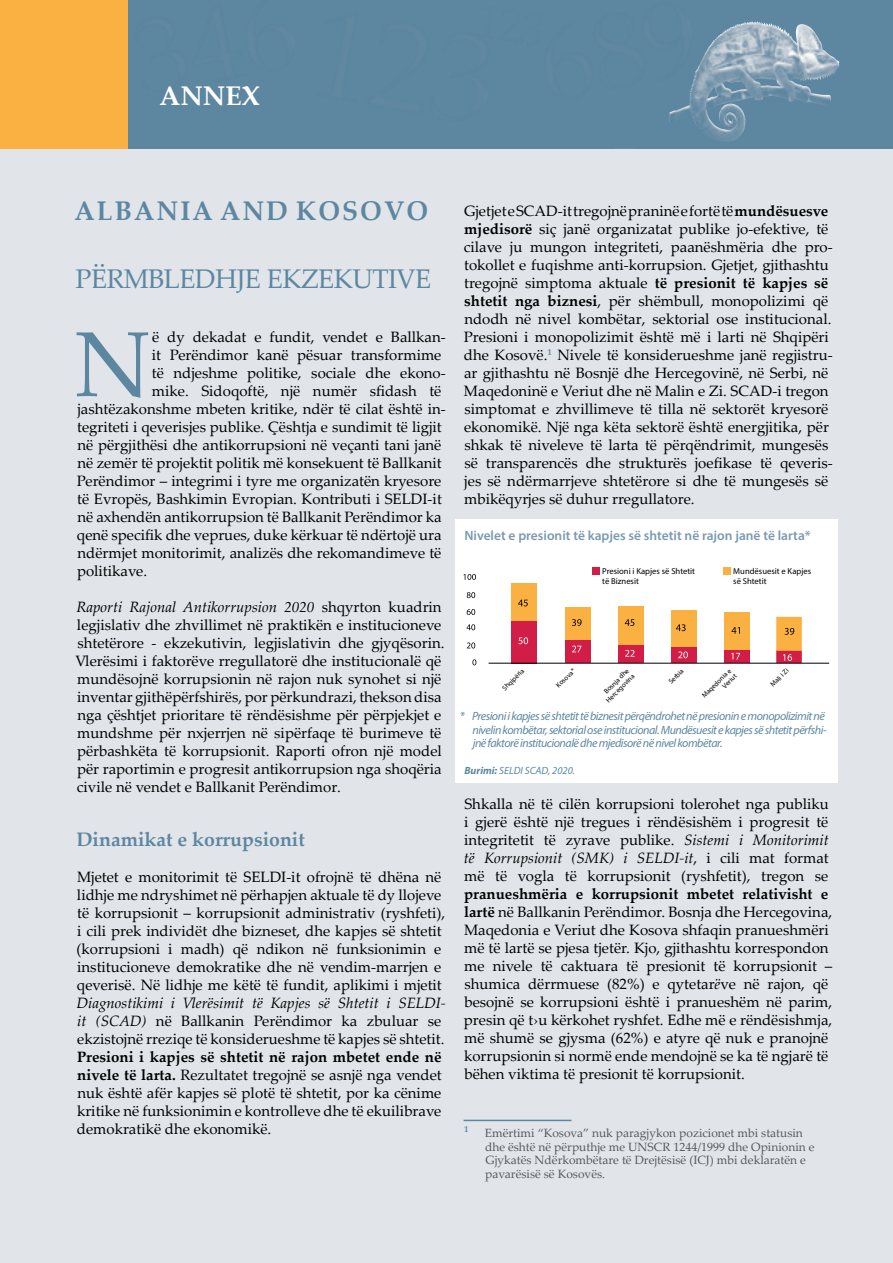
<style>
.page{position:relative;width:893px;height:1263px;background:#fff}
.page>*{position:absolute;margin:0;border:0;box-sizing:border-box;transform-origin:0 0}
.t1{font:92.55px "Palatino Linotype";color:#5d87a1}
.t2{font:27px "Palatino Linotype";letter-spacing:-.02em;color:#5d87a1}
.t3{font:700 27px "Palatino Linotype";letter-spacing:.08em;color:#5d87a1}
.t4{font:700 27px "Palatino Linotype";color:#fff}
.t5{font:700 19.5px "Palatino Linotype";color:#5d87a1}
.t6{font:15px/18px "Palatino Linotype";color:#000}
.t7{font:600 13.5px "Myriad Pro";color:#7b99b0}
.t8{font:italic 12px/13.5px "Myriad Pro";letter-spacing:-.04em;color:#5d87a1}
.t9{font:12px/13.5px "Palatino Linotype";color:#58595b}
.t10{font:italic 10.5px "Myriad Pro";color:#5d87a1}
.t11{font:700 8.7px "Palatino Linotype";color:#5d87a1}
.t12{font:8.55px/9.4px "Myriad Pro";color:#000}
.t13{font:7.05px/7.8px "Myriad Pro";color:#000;text-align:right}
.s1{font-style:italic}
.s2{font-weight:700}
</style>
<div class="page">
<div style="left:126px;top:0;width:767px;height:149px;background:#5d87a1"></div>
<svg style="left:717px;top:53px;width:34px;height:6px"></svg>
<svg style="left:735px;top:88px;width:52px;height:49px"></svg>
<div style="left:0;top:0;width:128px;height:149px;background:#fbb042"></div>
<img style="left:705px;top:21px;width:47px;height:32px">
<div style="left:0;top:149px;width:893px;height:1114px;background:#e1e5ea"></div>
<div style="left:455px;top:520px;width:383px;height:263px;background:#fff"></div>
<hr style="left:463px;top:1120px;width:108px;height:1px;background:#5d87a1">
<div style="left:511px;top:621px;width:26px;height:42px;background:#d21e47"></div>
<div style="left:511px;top:583px;width:26px;height:38px;background:#fbb042"></div>
<div style="left:565px;top:640px;width:25px;height:23px;background:#d21e47"></div>
<div style="left:565px;top:607px;width:25px;height:33px;background:#fbb042"></div>
<div style="left:618px;top:644px;width:25px;height:19px;background:#d21e47"></div>
<div style="left:618px;top:606px;width:25px;height:38px;background:#fbb042"></div>
<div style="left:671px;top:647px;width:25px;height:16px;background:#d21e47"></div>
<div style="left:671px;top:610px;width:25px;height:36px;background:#fbb042"></div>
<div style="left:724px;top:648px;width:25px;height:15px;background:#d21e47"></div>
<div style="left:724px;top:612px;width:25px;height:38px;background:#fbb042"></div>
<div style="left:776px;top:650px;width:26px;height:13px;background:#d21e47"></div>
<div style="left:776px;top:617px;width:26px;height:34px;background:#fbb042"></div>
<hr style="left:489px;top:663px;width:340px;height:1px;background:#000">
<svg style="left:472px;top:659px;width:4px;height:6px"></svg>
<svg style="left:467px;top:642px;width:8px;height:6px"></svg>
<svg style="left:466px;top:624px;width:9px;height:6px"></svg>
<svg style="left:467px;top:609px;width:8px;height:6px"></svg>
<svg style="left:467px;top:592px;width:8px;height:6px"></svg>
<svg style="left:463px;top:574px;width:13px;height:6px"></svg>
<svg style="left:518px;top:600px;width:10px;height:6px"></svg>
<svg style="left:518px;top:637px;width:10px;height:7px"></svg>
<svg style="left:572px;top:646px;width:9px;height:6px"></svg>
<svg style="left:625px;top:650px;width:10px;height:7px"></svg>
<svg style="left:678px;top:651px;width:10px;height:7px"></svg>
<svg style="left:731px;top:653px;width:9px;height:6px"></svg>
<svg style="left:783px;top:654px;width:9px;height:7px"></svg>
<svg style="left:625px;top:619px;width:9px;height:7px"></svg>
<svg style="left:676px;top:624px;width:10px;height:7px"></svg>
<svg style="left:731px;top:627px;width:9px;height:7px"></svg>
<svg style="left:785px;top:628px;width:9px;height:7px"></svg>
<svg style="left:572px;top:619px;width:10px;height:7px"></svg>
<div style="left:723px;top:568px;width:7px;height:7px;background:#fbb042"></div>
<div style="left:592px;top:568px;width:7px;height:7px;background:#d21e47"></div>
<h2 class="t4" style="left:159px;top:76px;width:102px">ANNEX</h2>
<h2 class="t3" style="left:74px;top:191px;width:355px">ALBANIA AND KOSOVO</h2>
<h2 class="t2" style="left:76px;top:260px;width:357px">PËRMBLEDHJE EKZEKUTIVE</h2>
<h1 class="t1" style="left:74px;top:299px;width:78px">N</h1>
<p class="t6" style="left:152px;top:327px;width:295px">ë dy dekadat e fundit, vendet e Ballkan-</p>
<p class="t6" style="left:152px;top:345px;width:291px">it Perëndimor kanë pësuar transformime</p>
<p class="t6" style="left:152px;top:363px;width:295px">të ndjeshme politike, sociale dhe ekono-</p>
<p class="t6" style="left:152px;top:381px;width:291px">mike. Sidoqoftë, një numër sfidash të</p>
<p class="t6" style="left:77px;top:399px;width:370px">jashtëzakonshme mbeten kritike, ndër të cilat është in-</p>
<p class="t6" style="left:77px;top:417px;width:366px">tegriteti i qeverisjes publike. Çështja e sundimit të ligjit</p>
<p class="t6" style="left:77px;top:435px;width:365px">në përgjithësi dhe antikorrupsioni në veçanti tani janë</p>
<p class="t6" style="left:77px;top:453px;width:366px">në zemër të projektit politik më konsekuent të Ballkanit</p>
<p class="t6" style="left:77px;top:471px;width:366px">Perëndimor – integrimi i tyre me organizatën kryesore</p>
<p class="t6" style="left:77px;top:489px;width:366px">të Evropës, Bashkimin Evropian. Kontributi i SELDI-it</p>
<p class="t6" style="left:77px;top:507px;width:366px">në axhendën antikorrupsion të Ballkanit Perëndimor ka</p>
<p class="t6" style="left:77px;top:525px;width:366px">qenë specifik dhe veprues, duke kërkuar të ndërtojë ura</p>
<p class="t6" style="left:77px;top:543px;width:366px">ndërmjet monitorimit, analizës dhe rekomandimeve të</p>
<p class="t6" style="left:77px;top:561px;width:72px">politikave.</p>
<p class="t6" style="left:76px;top:597px;width:370px"><span class="s1">Raporti Rajonal Antikorrupsion 2020</span> shqyrton kuadrin legjislativ dhe zhvillimet në praktikën e institucioneve shtetërore - ekzekutivin, legjislativin dhe gjyqësorin.<br>Vlerësimi i faktorëve rregullatorë dhe institucionalë që mundësojnë korrupsionin në rajon nuk synohet si një inventar gjithëpërfshirës, por përkundrazi, thekson disa nga çështjet prioritare të rëndësishme për përpjekjet e mundshme për nxjerrjen në sipërfaqe të burimeve të përbashkëta të korrupsionit. Raporti ofron një model për raportimin e progresit antikorrupsion nga shoqëria civile në vendet e Ballkanit Perëndimor.</p>
<h3 class="t5" style="left:76px;top:826px;width:230px">Dinamikat e korrupsionit</h3>
<p class="t6" style="left:77px;top:867px;width:370px">Mjetet e monitorimit të SELDI-it ofrojnë të dhëna në lidhje me ndryshimet në përhapjen aktuale të dy llojeve të korrupsionit – korrupsionit administrativ (ryshfeti), i cili prek individët dhe bizneset, dhe kapjes së shtetit (korrupsioni i madh) që ndikon në funksionimin e institucioneve demokratike dhe në vendim-marrjen e qeverisë. Në lidhje me këtë të fundit, aplikimi i mjetit</p>
<p class="t6" style="left:77px;top:993px;width:371px"><span class="s1">Diagnostikimi i Vlerësimit të Kapjes së Shtetit i SELDI&shy;it (SCAD)</span> në Ballkanin Perëndimor ka zbuluar se ekzistojnë rreziqe të konsiderueshme të kapjes së shtetit.</p>
<p class="t6" style="left:77px;top:1047px;width:366px;text-align:justify"><span class="s2">Presioni i kapjes së shtetit në rajon mbetet ende në nivele të larta.</span> Rezultatet tregojnë se asnjë nga vendet nuk është afër kapjes së plotë të shtetit, por ka cënime kritike në funksionimin e kontrolleve dhe të ekuilibrave demokratikë dhe ekonomikë.</p>
<p class="t6" style="left:464px;top:201px;width:370px">Gjetjet e SCAD-it tregojnë praninë e fortë të <span class="s2">mundësuesve mjedisorë</span> siç janë organizatat publike jo-efektive, të cilave ju mungon integriteti, paanëshmëria dhe pro&shy;tokollet e fuqishme anti-korrupsion. Gjetjet, gjithashtu tregojnë simptoma aktuale <span class="s2">të presionit të kapjes së shtetit nga biznesi</span>, për shëmbull, monopolizimi që ndodh në nivel kombëtar, sektorial ose institucional.<br>Presioni i monopolizimit është më i larti në Shqipëri dhe Kosovë.<sup>1</sup> Nivele të konsiderueshme janë regjistru&shy;ar gjithashtu në Bosnjë dhe Hercegovinë, në Serbi, në Maqedoninë e Veriut dhe në Malin e Zi. SCAD-i tregon simptomat e zhvillimeve të tilla në sektorët kryesorë ekonomikë. Një nga këta sektorë është energjitika, për shkak të niveleve të larta të përqëndrimit, mungesës së transparencës dhe strukturës joefikase të qeveris&shy;jes së ndërmarrjeve shtetërore si dhe të mungesës së mbikëqyrjes së duhur rregullatore.</p>
<p class="t7" style="left:464px;top:527px;width:348px">Nivelet e presionit të kapjes së shtetit në rajon janë të larta*</p>
<p class="t12" style="left:602px;top:566px;width:94px">Presioni i Kapjes së Shtetit të Biznesit</p>
<p class="t12" style="left:733px;top:566px;width:79px">Mundësuesit e Kapjes së Shtetit</p>
<p class="t13" style="left:501px;top:686px;width:29px;rotate:-45deg">Shqipëria</p>
<p class="t13" style="left:554px;top:684px;width:25px;rotate:-45deg">Kosova*</p>
<p class="t13" style="left:599px;top:693px;width:39px;rotate:-45deg">Bosnja dhe<br>Hercegovina</p>
<p class="t13" style="left:667px;top:680px;width:20px;rotate:-45deg">Serbia</p>
<p class="t13" style="left:700px;top:694px;width:40px;rotate:-45deg">Maqedonia e<br>Veriut</p>
<p class="t13" style="left:769px;top:683px;width:24px;rotate:-45deg">Mali i Zi</p>
<p class="t8" style="left:472px;top:709px;width:356px;text-indent:-13px">* Presioni i kapjes së shtetit të biznesit përqëndrohet në presionin e monopolizimit në nivelin kombëtar, sektorial ose institucional. Mundësuesit e kapjes së shtetit përfshi&shy;jnë faktorë institucionalë dhe mjedisorë në nivel kombëtar.</p>
<p class="t10" style="left:464px;top:763px;width:112px"><span class="s2">Burimi:</span> SELDI SCAD, 2020.</p>
<p class="t6" style="left:464px;top:794px;width:366px;text-align:justify">Shkalla në të cilën korrupsioni tolerohet nga publiku i gjerë është një tregues i rëndësishëm i progresit të integritetit të zyrave publike. <span class="s1">Sistemi i Monitorimit të Korrupsionit (SMK) i SELDI-it</span>, i cili mat format më të vogla të korrupsionit (ryshfetit), tregon se</p>
<p class="t6" style="left:464px;top:884px;width:370px"><span class="s2">pranueshmëria e korrupsionit mbetet relativisht e lartë</span> në Ballkanin Perëndimor. Bosnja dhe Hercegovina, Maqedonia e Veriut dhe Kosova shfaqin pranueshmëri më të lartë se pjesa tjetër. Kjo, gjithashtu korrespondon me nivele të caktuara të presionit të korrupsionit – shumica dërrmuese (82%) e qytetar<span class="s1">ë</span>ve në rajon, që besojnë se korrupsioni është i pranueshëm në parim, presin që t›u kërkohet ryshfet. Edhe më e rëndësishmja, më shumë se gjysma (62%) e atyre që nuk e pranojnë korrupsionin si normë ende mendojnë se ka të ngjarë të bëhen viktima të presionit të korrupsionit.</p>
<p class="t11" style="left:464px;top:1123px;width:6px">1</p>
<p class="t9" style="left:485px;top:1126px;width:331px">Emërtimi “Kosova” nuk paragjykon pozicionet mbi statusin dhe është në përputhje me UNSCR 1244/1999 dhe Opinionin e Gjykatës Ndërkombëtare të Drejtësisë (ICJ) mbi deklaratën e pavarësisë së Kosovës.</p>
</div>
